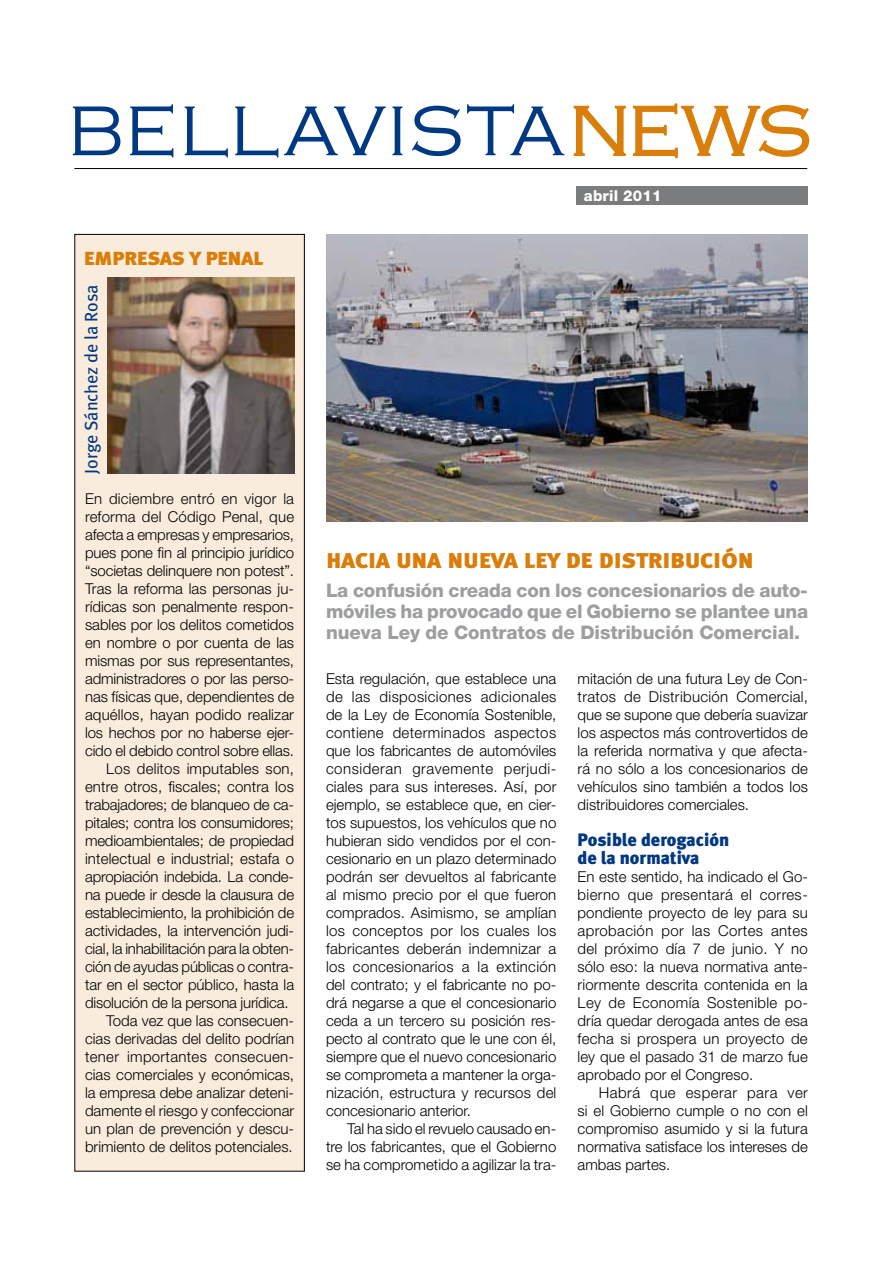
<style>
.page{position:relative;width:893px;height:1263px;background:#fff}
.page>*{position:absolute;margin:0;border:0;box-sizing:border-box;transform-origin:0 0}
.t1{font:26.25px "Meta Black Caps";letter-spacing:-.01em;color:#d97e0a}
.t2{font:23.25px "Meta Black Caps";letter-spacing:-.025em;color:#d97e0a}
.t3{font:800 18.75px/21px "Helvetica Neue LT Std";letter-spacing:-.005em;color:#9c9e9f;text-align:justify}
.t4{font:900 18px/18px "Meta";color:#003882}
.t5{font:18px "Meta";letter-spacing:-.005em;color:#003882}
.t6{font:300 15px/18px "Helvetica Neue LT Std";color:#000;text-align:justify}
.t7{font:300 15px "Helvetica Neue LT Std";letter-spacing:.02em;color:#000}
.t8{font:800 15px "Helvetica Neue LT Std";letter-spacing:.01em;color:#fff}
</style>
<div class="page">
<img style="left:326px;top:234px;width:482px;height:287px">
<div style="left:75px;top:234px;width:229px;height:937px;background:#faecdc"></div>
<div style="left:74px;top:234px;width:231px;height:937px;border:1px solid #000"></div>
<svg style="left:73px;top:107px;width:47px;height:48px"></svg>
<svg style="left:130px;top:104px;width:43px;height:53px"></svg>
<svg style="left:185px;top:107px;width:43px;height:50px"></svg>
<svg style="left:235px;top:107px;width:43px;height:50px"></svg>
<svg style="left:284px;top:107px;width:102px;height:48px"></svg>
<svg style="left:392px;top:107px;width:11px;height:48px"></svg>
<svg style="left:412px;top:106px;width:49px;height:50px"></svg>
<svg style="left:467px;top:104px;width:97px;height:51px"></svg>
<svg style="left:573px;top:103px;width:237px;height:56px"></svg>
<hr style="left:74px;top:168px;width:733px;height:1px;background:#000">
<div style="left:576px;top:187px;width:232px;height:18px;background:#7b7c7e"></div>
<img style="left:107px;top:277px;width:187px;height:196px">
<h2 class="t2" style="left:84px;top:243px;width:181px">empresas y penal</h2>
<p class="t5" style="left:80px;top:474px;width:191px;rotate:-90deg">Jorge Sánchez de la Rosa</p>
<p class="t6" style="left:85px;top:489px;width:211px">En diciembre entró en vigor la</p>
<p class="t6" style="left:85px;top:507px;width:211px">reforma del Código Penal, que</p>
<p class="t6" style="left:85px;top:525px;width:211px">afecta a empresas y empresarios,</p>
<p class="t6" style="left:85px;top:543px;width:211px">pues pone fin al principio jurídico</p>
<p class="t6" style="left:85px;top:561px;width:211px">“societas delinquere non potest”.</p>
<p class="t6" style="left:85px;top:579px;width:211px">Tras la reforma las personas ju-</p>
<p class="t6" style="left:85px;top:597px;width:211px">rídicas son penalmente respon-</p>
<p class="t6" style="left:85px;top:615px;width:211px">sables por los delitos cometidos</p>
<p class="t6" style="left:85px;top:633px;width:211px">en nombre o por cuenta de las</p>
<p class="t6" style="left:85px;top:651px;width:211px">mismas por sus representantes,</p>
<p class="t6" style="left:85px;top:669px;width:211px">administradores o por las perso-</p>
<p class="t6" style="left:85px;top:687px;width:211px">nas físicas que, dependientes de</p>
<p class="t6" style="left:85px;top:705px;width:210px">aquéllos, hayan podido realizar</p>
<p class="t6" style="left:85px;top:723px;width:211px">los hechos por no haberse ejer-</p>
<p class="t6" style="left:85px;top:741px;width:211px">cido el debido control sobre ellas.</p>
<p class="t6" style="left:106px;top:759px;width:189px">Los delitos imputables son,</p>
<p class="t6" style="left:85px;top:777px;width:210px">entre otros, fiscales; contra los</p>
<p class="t6" style="left:85px;top:795px;width:211px">trabajadores; de blanqueo de ca-</p>
<p class="t6" style="left:85px;top:813px;width:211px">pitales; contra los consumidores;</p>
<p class="t6" style="left:85px;top:831px;width:211px">medioambientales; de propiedad</p>
<p class="t6" style="left:85px;top:849px;width:211px">intelectual e industrial; estafa o</p>
<p class="t6" style="left:85px;top:867px;width:211px">apropiación indebida. La conde-</p>
<p class="t6" style="left:85px;top:885px;width:211px">na puede ir desde la clausura de</p>
<p class="t6" style="left:85px;top:903px;width:211px">establecimiento, la prohibición de</p>
<p class="t6" style="left:85px;top:921px;width:211px">actividades, la intervención judi-</p>
<p class="t6" style="left:85px;top:939px;width:211px">cial, la inhabilitación para la obten-</p>
<p class="t6" style="left:85px;top:957px;width:211px">ción de ayudas públicas o contra-</p>
<p class="t6" style="left:85px;top:975px;width:211px">tar en el sector público, hasta la</p>
<p class="t6" style="left:85px;top:993px;width:205px">disolución de la persona jurídica.</p>
<p class="t6" style="left:106px;top:1011px;width:189px">Toda vez que las consecuen-</p>
<p class="t6" style="left:85px;top:1029px;width:211px">cias derivadas del delito podrían</p>
<p class="t7" style="left:85px;top:1047px;width:211px">tener importantes consecuen-</p>
<p class="t6" style="left:85px;top:1065px;width:211px">cias comerciales y económicas,</p>
<p class="t6" style="left:85px;top:1083px;width:211px">la empresa debe analizar deteni-</p>
<p class="t6" style="left:85px;top:1101px;width:211px">damente el riesgo y confeccionar</p>
<p class="t6" style="left:85px;top:1119px;width:211px">un plan de prevención y descu-</p>
<p class="t6" style="left:85px;top:1137px;width:209px">brimiento de delitos potenciales.</p>
<p class="t8" style="left:584px;top:187px;width:79px">abril 2011</p>
<h1 class="t1" style="left:326px;top:544px;width:429px">hacia una nueva ley de distribución</h1>
<p class="t3" style="left:326px;top:580px;width:484px">La confusión creada con los concesionarios de auto&shy;móviles ha provocado que el Gobierno se plantee una nueva Ley de Contratos de Distribución Comercial.</p>
<p class="t6" style="left:326px;top:669px;width:232px">Esta regulación, que establece una de las disposiciones adicionales de la Ley de Economía Sostenible, contiene determinados aspectos que los fabricantes de automóviles consideran gravemente perjudi&shy;ciales para sus intereses. Así, por ejemplo, se establece que, en cier&shy;tos supuestos, los vehículos que no hubieran sido vendidos por el con&shy;cesionario en un plazo determinado podrán ser devueltos al fabricante al mismo precio por el que fueron comprados. Asimismo, se amplían los conceptos por los cuales los fabricantes deberán indemnizar a los concesionarios a la extinción del contrato; y el fabricante no po&shy;drá negarse a que el concesionario ceda a un tercero su posición res&shy;pecto al contrato que le une con él, siempre que el nuevo concesionario se comprometa a mantener la orga&shy;nización, estructura y recursos del concesionario anterior.</p>
<p class="t6" style="left:326px;top:1119px;width:232px;text-indent:21px">Tal ha sido el revuelo causado en&shy;tre los fabricantes, que el Gobierno se ha comprometido a agilizar la tra-</p>
<p class="t6" style="left:578px;top:669px;width:232px">mitación de una futura Ley de Con&shy;tratos de Distribución Comercial, que se supone que debería suavizar los aspectos más controvertidos de la referida normativa y que afecta&shy;rá no sólo a los concesionarios de vehículos sino también a todos los distribuidores comerciales.</p>
<p class="t4" style="left:578px;top:831px;width:153px">Posible derogación de la normativa</p>
<p class="t6" style="left:578px;top:867px;width:232px">En este sentido, ha indicado el Go&shy;bierno que presentará el corres&shy;pondiente proyecto de ley para su aprobación por las Cortes antes del próximo día 7 de junio. Y no sólo eso: la nueva normativa ante&shy;riormente descrita contenida en la Ley de Economía Sostenible po&shy;dría quedar derogada antes de esa fecha si prospera un proyecto de ley que el pasado 31 de marzo fue aprobado por el Congreso.</p>
<p class="t6" style="left:578px;top:1083px;width:232px;text-indent:21px">Habrá que esperar para ver si el Gobierno cumple o no con el compromiso asumido y si la futura normativa satisface los intereses de ambas partes.</p>
</div>
